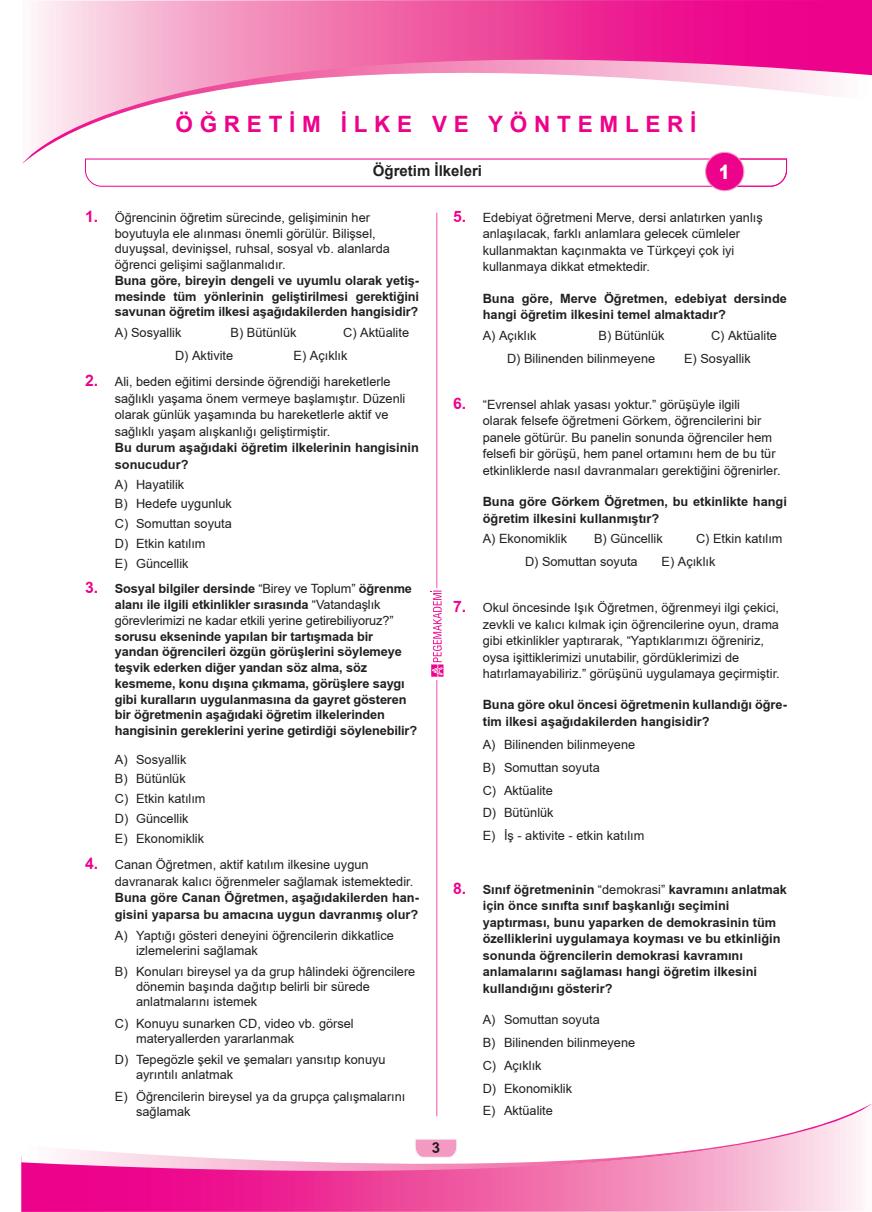
<style>
.page{position:relative;width:872px;height:1212px;background:#fff}
.page>*{position:absolute;margin:0;border:0;box-sizing:border-box;transform-origin:0 0}
.t1{font:700 22.5px "Arial";letter-spacing:.3em;color:#ed028c}
.t2{font:900 19.5px "Arial";color:#fff;scale:.8 1}
.t3{font:700 15px "Arial";color:#231f20}
.t4{font:700 15px "TR Arial";color:#231f20}
.t5{font:12.75px/16.5px "TR Arial";color:#231f20}
.t6{font:700 12.75px/16.5px "TR Arial";color:#231f20}
.s1{font-weight:700;font-size:15.75px;color:#ed028c}
.s2{font-weight:700}
.s3{font-size:15.75px;color:#ed028c}
.s4{font-weight:400}
</style>
<div class="page">
<svg style="left:85px;top:164px;width:702px;height:23px"></svg>
<div style="left:705px;top:152px;width:39px;height:39px;background:#ed028c;border-radius:50%"></div>
<div style="left:705px;top:152px;width:39px;height:39px;border:1px solid #f499c2;border-radius:50%"></div>
<hr style="left:436px;top:213px;width:1px;height:903px;background:#ed028c">
<svg style="left:21px;top:1208px;width:842px;height:4px;background:#f163ae"></svg>
<svg style="left:21px;top:1103px;width:851px;height:105px"></svg>
<svg style="left:32px;top:0;width:840px;height:6px;background:#f05fac"></svg>
<svg style="left:22px;top:6px;width:850px;height:158px"></svg>
<svg style="left:433px;top:588px;width:11px;height:91px"></svg>
<svg style="left:430px;top:591px;width:13px;height:86px"></svg>
<h1 class="t1" style="left:175px;top:109px;width:522px">ÖĞRETİM İLKE VE YÖNTEMLERİ</h1>
<p class="t3" style="left:373px;top:161px;width:111px">Öğretim İlkeleri</p>
<h2 class="t2" style="left:719px;top:158px;width:15px">1</h2>
<p class="t5" style="left:115px;top:209px;width:276px;line-height:15.8px;text-indent:-30px"><span class="s1">1.</span> Öğrencinin öğretim sürecinde, gelişiminin her boyutuyla ele alınması önemli görülür. Bilişsel, duyuşsal, devinişsel, ruhsal, sosyal vb. alanlarda öğrenci gelişimi sağlanmalıdır.</p>
<p class="t6" style="left:115px;top:273px;width:306px;line-height:15.8px;text-align:justify">Buna göre, bireyin dengeli ve uyumlu olarak yetiş&shy;mesinde tüm yönlerinin geliştirilmesi gerektiğini savunan öğretim ilkesi aşağıdakilerden hangisidir?</p>
<p class="t5" style="left:115px;top:324px;width:68px">A) Sosyallik</p>
<p class="t5" style="left:231px;top:324px;width:67px">B) Bütünlük</p>
<p class="t5" style="left:343px;top:324px;width:67px">C) Aktüalite</p>
<p class="t5" style="left:175px;top:347px;width:60px">D) Aktivite</p>
<p class="t5" style="left:294px;top:347px;width:55px">E) Açıklık</p>
<p class="t5" style="left:115px;top:373px;width:292px;text-indent:-30px"><span class="s1">2.</span> Ali, beden eğitimi dersinde öğrendiği hareketlerle sağlıklı yaşama önem vermeye başlamıştır. Düzenli olarak günlük yaşamında bu hareketlerle aktif ve sağlıklı yaşam alışkanlığı geliştirmiştir.</p>
<p class="t6" style="left:115px;top:440px;width:306px">Bu durum aşağıdaki öğretim ilkelerinin hangisinin sonucudur?</p>
<p class="t5" style="left:115px;top:474px;width:118px;line-height:20px">A) Hayatilik<br>B) Hedefe uygunluk<br>C) Somuttan soyuta<br>D) Etkin katılım<br>E) Güncellik</p>
<p class="t5" style="left:115px;top:581px;width:299px;line-height:15.8px;text-indent:-30px"><span class="s1">3.</span> <span class="s2">Sosyal bilgiler dersinde</span> “Birey ve Toplum” <span class="s2">öğrenme alanı ile ilgili etkinlikler sırasında</span> “Vatandaşlık görevlerimizi ne kadar etkili yerine getirebiliyoruz?”</p>
<p class="t6" style="left:115px;top:628px;width:304px;line-height:15.8px">sorusu ekseninde yapılan bir tartışmada bir yandan öğrencileri özgün görüşlerini söylemeye teşvik ederken diğer yandan söz alma, söz kesmeme, konu dışına çıkmama, görüşlere saygı gibi kuralların uygulanmasına da gayret gösteren bir öğretmenin aşağıdaki öğretim ilkelerinden hangisinin gereklerini yerine getirdiği söylenebilir?</p>
<p class="t5" style="left:115px;top:749px;width:92px;line-height:20px">A) Sosyallik<br>B) Bütünlük<br>C) Etkin katılım<br>D) Güncellik<br>E) Ekonomiklik</p>
<p class="t5" style="left:115px;top:856px;width:300px;text-indent:-30px"><span class="s1">4.</span> Canan Öğretmen, aktif katılım ilkesine uygun davranarak kalıcı öğrenmeler sağlamak istemektedir.</p>
<p class="t6" style="left:115px;top:890px;width:306px">Buna göre Canan Öğretmen, aşağıdakilerden han&shy;gisini yaparsa bu amacına uygun davranmış olur?</p>
<p class="t5" style="left:136px;top:928px;width:259px;line-height:15px;text-indent:-21px">A) Yaptığı gösteri deneyini öğrencilerin dikkatlice izlemelerini sağlamak</p>
<p class="t5" style="left:136px;top:964px;width:281px;line-height:15px;text-indent:-21px">B) Konuları bireysel ya da grup hâlindeki öğrencilere dönemin başında dağıtıp belirli bir sürede anlatmalarını istemek</p>
<p class="t5" style="left:136px;top:1016px;width:219px;line-height:15px;text-indent:-21px">C) Konuyu sunarken CD, video vb. görsel materyallerden yararlanmak</p>
<p class="t5" style="left:136px;top:1052px;width:251px;line-height:15px;text-indent:-21px">D) Tepegözle şekil ve şemaları yansıtıp konuyu ayrıntılı anlatmak</p>
<p class="t5" style="left:136px;top:1088px;width:271px;line-height:15px;text-indent:-21px">E) Öğrencilerin bireysel ya da grupça çalışmalarını sağlamak</p>
<p class="t4" style="left:432px;top:1137px;width:10px">3</p>
<p class="t5" style="left:483px;top:209px;width:281px;text-indent:-30px"><span class="s1">5.</span> Edebiyat öğretmeni Merve, dersi anlatırken yanlış anlaşılacak, farklı anlamlara gelecek cümleler kullanmaktan kaçınmakta ve Türkçeyi çok iyi kullanmaya dikkat etmektedir.</p>
<p class="t6" style="left:483px;top:290px;width:306px">Buna göre, Merve Öğretmen, edebiyat dersinde hangi öğretim ilkesini temel almaktadır?</p>
<p class="t5" style="left:483px;top:327px;width:55px">A) Açıklık</p>
<p class="t5" style="left:598px;top:327px;width:67px">B) Bütünlük</p>
<p class="t5" style="left:711px;top:327px;width:67px">C) Aktüalite</p>
<p class="t5" style="left:507px;top:350px;width:150px">D) Bilinenden bilinmeyene</p>
<p class="t5" style="left:684px;top:350px;width:68px">E) Sosyallik</p>
<p class="t5" style="left:483px;top:396px;width:299px;text-indent:-30px"><span class="s1">6.</span> “Evrensel ahlak yasası yoktur.” görüşüyle ilgili<br>olarak felsefe öğretmeni Görkem, öğrencilerini bir panele götürür. Bu panelin sonunda öğrenciler hem felsefi bir görüşü, hem panel ortamını hem de bu tür etkinliklerde nasıl davranmaları gerektiğini öğrenirler.</p>
<p class="t6" style="left:483px;top:493px;width:306px">Buna göre Görkem Öğretmen, bu etkinlikte hangi öğretim ilkesini kullanmıştır?</p>
<p class="t5" style="left:483px;top:530px;width:86px">A) Ekonomiklik</p>
<p class="t5" style="left:594px;top:530px;width:70px">B) Güncellik</p>
<p class="t5" style="left:696px;top:530px;width:88px">C) Etkin katılım</p>
<p class="t5" style="left:525px;top:553px;width:114px">D) Somuttan soyuta</p>
<p class="t5" style="left:661px;top:553px;width:55px">E) Açıklık</p>
<p class="t5" style="left:483px;top:599px;width:298px;text-indent:-30px"><span class="s1">7.</span> Okul öncesinde Işık Öğretmen, öğrenmeyi ilgi çekici, zevkli ve kalıcı kılmak için öğrencilerine oyun, drama gibi etkinlikler yaptırarak, “Yaptıklarımızı öğreniriz, oysa işittiklerimizi unutabilir, gördüklerimizi de hatırlamayabiliriz.” görüşünü uygulamaya geçirmiştir.</p>
<p class="t6" style="left:483px;top:697px;width:306px">Buna göre okul öncesi öğretmenin kullandığı öğre&shy;tim ilkesi aşağıdakilerden hangisidir?</p>
<p class="t5" style="left:483px;top:733px;width:163px;line-height:22.8px">A) Bilinenden bilinmeyene<br>B) Somuttan soyuta<br>C) Aktüalite<br>D) Bütünlük<br>E) İş - aktivite - etkin katılım</p>
<p class="t6" style="left:483px;top:881px;width:306px;text-indent:-30px"><span class="s3">8.</span> Sınıf öğretmeninin <span class="s4">“demokrasi”</span> kavramını anlatmak için önce sınıfta sınıf başkanlığı seçimini yaptırması, bunu yaparken de demokrasinin tüm özelliklerini uygulamaya koyması ve bu etkinliğin sonunda öğrencilerin demokrasi kavramını anlamalarını sağlaması hangi öğretim ilkesini kullandığını gösterir?</p>
<p class="t5" style="left:483px;top:1008px;width:154px;line-height:22.8px">A) Somuttan soyuta<br>B) Bilinenden bilinmeyene<br>C) Açıklık<br>D) Ekonomiklik<br>E) Aktüalite</p>
</div>
